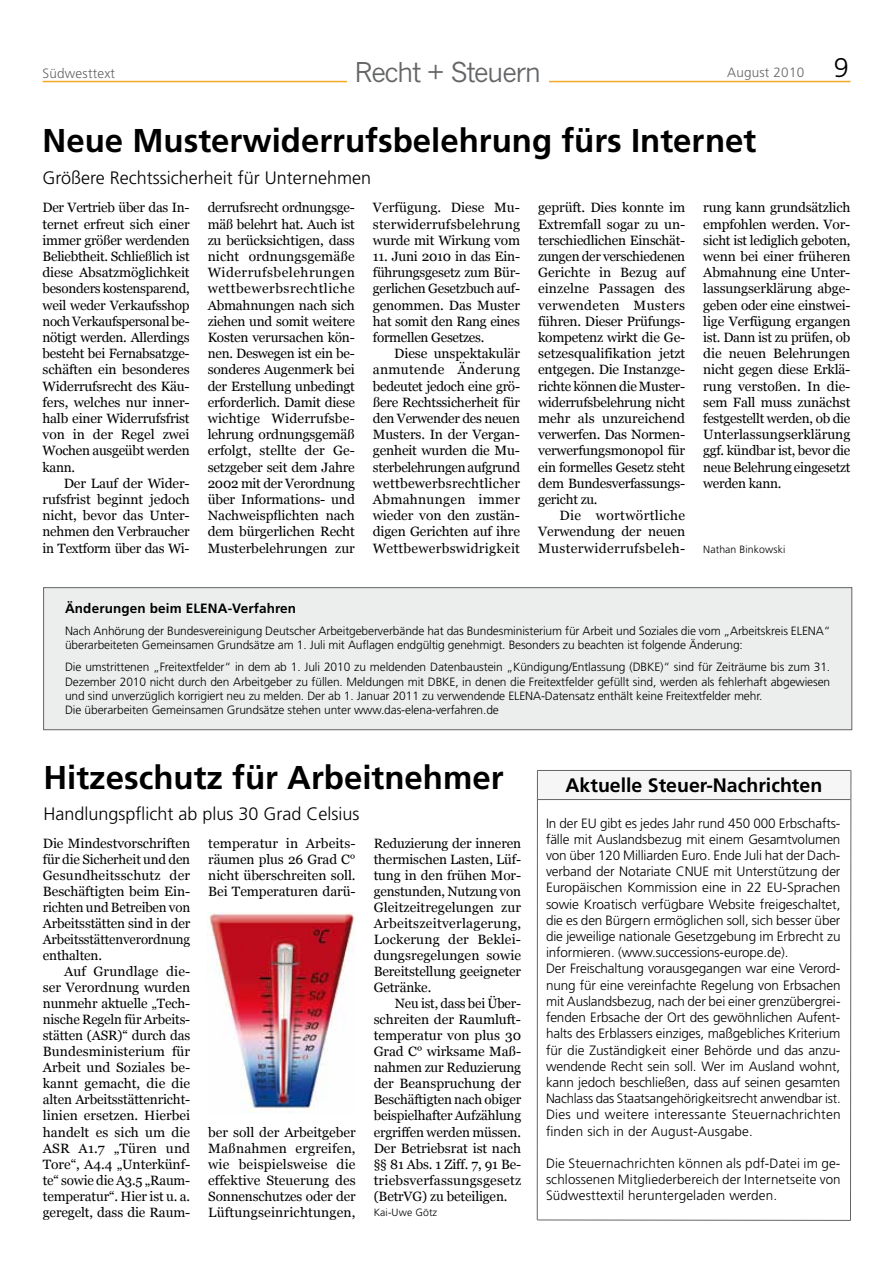
<style>
.page{position:relative;width:893px;height:1263px;background:#fff}
.page>*{position:absolute;margin:0;border:0;box-sizing:border-box;transform-origin:0 0}
.t1{font:700 33px "Frutiger LT Std";color:#000}
.t2{font:27px "News Gothic MT Pro";letter-spacing:-.05em;color:#646567}
.t3{font:700 19.5px "Frutiger LT Std";color:#000}
.t4{font:300 18px "Frutiger LT Std";color:#000}
.t5{font:13.5px/16.2px "Georgia";letter-spacing:-.01em;color:#000;text-align:justify}
.t6{font:300 13.5px/16.2px "Frutiger LT Std";letter-spacing:-.01em;color:#000}
.t7{font:700 13.5px "Frutiger LT Std";letter-spacing:.01em;color:#000}
.t8{font:300 13.5px "Frutiger LT Std";letter-spacing:.015em;color:#646567}
.t9{font:300 12px/14.4px "Frutiger LT Std";letter-spacing:-.01em;color:#000}
.t10{font:300 10.5px "Frutiger LT Std";letter-spacing:.01em;color:#000}
.s1{font-size:27px;color:#000}
</style>
<div class="page">
<hr style="left:43px;top:81px;width:807px;height:1px;background:#f6a924">
<div style="left:347px;top:62px;width:202px;height:30px;background:#fff"></div>
<hr style="left:850px;top:770px;width:1px;height:450px;background:#646567">
<hr style="left:537px;top:1220px;width:313px;height:1px;background:#646567">
<div style="left:537px;top:771px;width:313px;height:28px;background:#f6f6f6"></div>
<hr style="left:537px;top:770px;width:314px;height:1px;background:#646567">
<hr style="left:537px;top:770px;width:1px;height:450px;background:#646567">
<hr style="left:537px;top:799px;width:313px;height:1px;background:#646567">
<img style="left:207px;top:912px;width:149px;height:202px">
<div style="left:44px;top:588px;width:808px;height:142px;background:#eceded"></div>
<div style="left:43px;top:587px;width:809px;height:143px;border:1px solid #646567"></div>
<p class="t8" style="left:43px;top:66px;width:74px">Südwesttext</p>
<h2 class="t2" style="left:355px;top:56px;width:188px">Recht + Steuern</h2>
<p class="t8" style="left:727px;top:65px;width:123px">August 2010 <span class="s1">9</span></p>
<h1 class="t1" style="left:43px;top:121px;width:715px">Neue Musterwiderrufsbelehrung fürs Internet</h1>
<h3 class="t4" style="left:43px;top:168px;width:330px">Größere Rechtssicherheit für Unternehmen</h3>
<p class="t5" style="left:43px;top:200px;width:149px">Der Vertrieb über das In&shy;ternet erfreut sich einer immer größer werdenden Beliebtheit. Schließlich ist diese Absatzmöglichkeit besonders kostensparend, weil weder Verkaufsshop noch Verkaufspersonal be&shy;nötigt werden. Allerdings besteht bei Fernabsatzge&shy;schäften ein besonderes Widerrufsrecht des Käu&shy;fers, welches nur inner&shy;halb einer Widerrufsfrist von in der Regel zwei Wochen ausgeübt werden kann.</p>
<p class="t5" style="left:43px;top:475px;width:149px;text-indent:21px">Der Lauf der Wider&shy;rufsfrist beginnt jedoch nicht, bevor das Unter&shy;nehmen den Verbraucher in Textform über das Wi-</p>
<p class="t5" style="left:208px;top:200px;width:149px">derrufsrecht ordnungsge&shy;mäß belehrt hat. Auch ist zu berücksichtigen, dass nicht ordnungsgemäße Widerrufsbelehrungen wettbewerbsrechtliche Abmahnungen nach sich ziehen und somit weitere Kosten verursachen kön&shy;nen. Deswegen ist ein be&shy;sonderes Augenmerk bei der Erstellung unbedingt erforderlich. Damit diese wichtige Widerrufsbe&shy;lehrung ordnungsgemäß erfolgt, stellte der Ge&shy;setzgeber seit dem Jahre 2002 mit der Verordnung über Informations- und Nachweispflichten nach dem bürgerlichen Recht Musterbelehrungen zur</p>
<p class="t5" style="left:373px;top:200px;width:149px">Verfügung. Diese Mu&shy;sterwiderrufsbelehrung wurde mit Wirkung vom</p>
<p class="t5" style="left:373px;top:248px;width:149px">11. Juni 2010 in das Ein&shy;führungsgesetz zum Bür&shy;gerlichen Gesetzbuch auf&shy;genommen. Das Muster hat somit den Rang eines formellen Gesetzes.</p>
<p class="t5" style="left:373px;top:345px;width:149px;text-indent:21px">Diese unspektakulär anmutende Änderung bedeutet jedoch eine grö&shy;ßere Rechtssicherheit für den Verwender des neuen Musters. In der Vergan&shy;genheit wurden die Mu&shy;sterbelehrungen aufgrund wettbewerbsrechtlicher Abmahnungen immer wieder von den zustän&shy;digen Gerichten auf ihre Wettbewerbswidrigkeit</p>
<p class="t5" style="left:538px;top:200px;width:149px">geprüft. Dies konnte im Extremfall sogar zu un&shy;terschiedlichen Einschät&shy;zungen der verschiedenen Gerichte in Bezug auf einzelne Passagen des verwendeten Musters führen. Dieser Prüfungs&shy;kompetenz wirkt die Ge&shy;setzesqualifikation jetzt entgegen. Die Instanzge&shy;richte können die Muster&shy;widerrufsbelehrung nicht mehr als unzureichend verwerfen. Das Normen&shy;verwerfungsmonopol für ein formelles Gesetz steht dem Bundesverfassungs&shy;gericht zu.</p>
<p class="t5" style="left:538px;top:507px;width:149px;text-indent:21px">Die wortwörtliche Verwendung der neuen Musterwiderrufsbeleh-</p>
<p class="t5" style="left:703px;top:200px;width:149px">rung kann grundsätzlich empfohlen werden. Vor&shy;sicht ist lediglich geboten, wenn bei einer früheren Abmahnung eine Unter&shy;lassungserklärung abge&shy;geben oder eine einstwei&shy;lige Verfügung ergangen ist. Dann ist zu prüfen, ob die neuen Belehrungen nicht gegen diese Erklä&shy;rung verstoßen. In die&shy;sem Fall muss zunächst festgestellt werden, ob die Unterlassungserklärung ggf. kündbar ist, bevor die neue Belehrung eingesetzt werden kann.</p>
<p class="t10" style="left:703px;top:543px;width:84px">Nathan Binkowski</p>
<p class="t7" style="left:65px;top:600px;width:233px">Änderungen beim ELENA-Verfahren</p>
<p class="t9" style="left:65px;top:624px;width:767px">Nach Anhörung der Bundesvereinigung Deutscher Arbeitgeberverbände hat das Bundesministerium für Arbeit und Soziales die vom „Arbeitskreis ELENA“ überarbeiteten Gemeinsamen Grundsätze am 1. Juli mit Auflagen endgültig genehmigt. Besonders zu beachten ist folgende Änderung:</p>
<p class="t9" style="left:65px;top:660px;width:767px">Die umstrittenen „Freitextfelder“ in dem ab 1. Juli 2010 zu meldenden Datenbaustein „Kündigung/Entlassung (DBKE)“ sind für Zeiträume bis zum 31.<br>Dezember 2010 nicht durch den Arbeitgeber zu füllen. Meldungen mit DBKE, in denen die Freitextfelder gefüllt sind, werden als fehlerhaft abgewiesen und sind unverzüglich korrigiert neu zu melden. Der ab 1. Januar 2011 zu verwendende ELENA-Datensatz enthält keine Freitextfelder mehr.<br>Die überarbeiten Gemeinsamen Grundsätze stehen unter www.das-elena-verfahren.de</p>
<h1 class="t1" style="left:43px;top:758px;width:462px">Hitzeschutz für Arbeitnehmer</h1>
<h3 class="t4" style="left:43px;top:803px;width:318px">Handlungspflicht ab plus 30 Grad Celsius</h3>
<p class="t5" style="left:43px;top:835px;width:149px">Die Mindestvorschriften für die Sicherheit und den Gesundheitsschutz der Beschäftigten beim Ein&shy;richten und Betreiben von Arbeitsstätten sind in der Arbeitsstättenverordnung enthalten.</p>
<p class="t5" style="left:43px;top:963px;width:149px;text-indent:21px">Auf Grundlage die&shy;ser Verordnung wurden nunmehr aktuelle „Tech&shy;nische Regeln für Arbeits&shy;stätten (ASR)“ durch das Bundesministerium für Arbeit und Soziales be&shy;kannt gemacht, die die alten Arbeitsstättenricht&shy;linien ersetzen. Hierbei handelt es sich um die ASR A1.7 „Türen und Tore“, A4.4 „Unterkünf&shy;te“ sowie die A3.5 „Raum&shy;temperatur“. Hier ist u. a. geregelt, dass die Raum-</p>
<p class="t5" style="left:208px;top:835px;width:149px">temperatur in Arbeits&shy;räumen plus 26 Grad C° nicht überschreiten soll.<br>Bei Temperaturen darü-</p>
<p class="t5" style="left:208px;top:1124px;width:149px">ber soll der Arbeitgeber Maßnahmen ergreifen, wie beispielsweise die effektive Steuerung des Sonnenschutzes oder der Lüftungseinrichtungen,</p>
<p class="t5" style="left:374px;top:835px;width:149px">Reduzierung der inneren thermischen Lasten, Lüf&shy;tung in den frühen Mor&shy;genstunden, Nutzung von Gleitzeitregelungen zur Arbeitszeitverlagerung, Lockerung der Beklei&shy;dungsregelungen sowie Bereitstellung geeigneter Getränke.</p>
<p class="t5" style="left:374px;top:995px;width:149px;text-indent:21px">Neu ist, dass bei Über&shy;schreiten der Raumluft&shy;temperatur von plus 30<br>Grad C° wirksame Maß&shy;nahmen zur Reduzierung der Beanspruchung der Beschäftigten nach obiger beispielhafter Aufzählung ergriffen werden müssen.<br>Der Betriebsrat ist nach §§ 81 Abs. 1 Ziff. 7, 91 Be&shy;triebsverfassungsgesetz (BetrVG) zu beteiligen.</p>
<p class="t10" style="left:374px;top:1206px;width:65px">Kai-Uwe Götz</p>
<h3 class="t3" style="left:565px;top:774px;width:258px">Aktuelle Steuer-Nachrichten</h3>
<p class="t6" style="left:546px;top:815px;width:296px">In der EU gibt es jedes Jahr rund 450 000 Erbschafts&shy;fälle mit Auslandsbezug mit einem Gesamtvolumen von über 120 Milliarden Euro. Ende Juli hat der Dach&shy;verband der Notariate CNUE mit Unterstützung der Europäischen Kommission eine in 22 EU-Sprachen sowie Kroatisch verfügbare Website freigeschaltet, die es den Bürgern ermöglichen soll, sich besser über die jeweilige nationale Gesetzgebung im Erbrecht zu informieren. (www.successions-europe.de).<br>Der Freischaltung vorausgegangen war eine Verord&shy;nung für eine vereinfachte Regelung von Erbsachen mit Auslandsbezug, nach der bei einer grenzübergrei&shy;fenden Erbsache der Ort des gewöhnlichen Aufent&shy;halts des Erblassers einziges, maßgebliches Kriterium für die Zuständigkeit einer Behörde und das anzu&shy;wendende Recht sein soll. Wer im Ausland wohnt, kann jedoch beschließen, dass auf seinen gesamten Nachlass das Staatsangehörigkeitsrecht anwendbar ist.<br>Dies und weitere interessante Steuernachrichten finden sich in der August-Ausgabe.</p>
<p class="t6" style="left:546px;top:1155px;width:296px;text-align:justify">Die Steuernachrichten können als pdf-Datei im ge&shy;schlossenen Mitgliederbereich der Internetseite von Südwesttextil heruntergeladen werden.</p>
</div>
